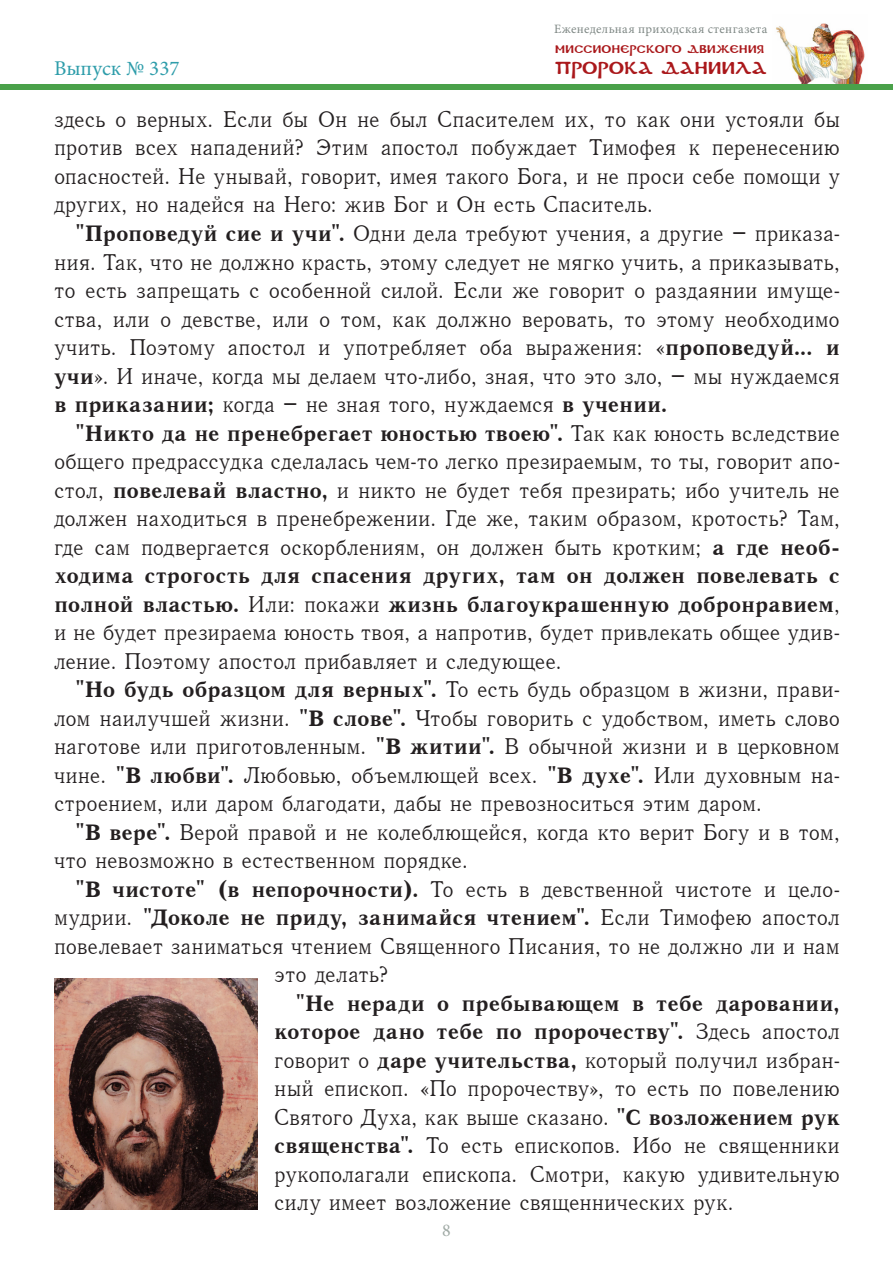
<style>
.page{position:relative;width:893px;height:1263px;background:#fff}
.page>*{position:absolute;margin:0;border:0;box-sizing:border-box;transform-origin:0 0}
._2__Основной_текст{font:22.5px/28.5px "Quant Antiqua C";letter-spacing:-.005em;color:#231f20;text-align:justify}
._2__Основной_текст-2{font:22.5px "Quant Antiqua C Bold";letter-spacing:-.015em;color:#231f20}
.t1{font:21px "Minion Pro";color:#2e9daa}
.t2{font:18px "Minion Pro";color:#9fa9a4}
.t3{font:17.1px "DS Coptic";letter-spacing:.01em;color:#aa181b}
.t4{font:12.75px "Minion Pro";letter-spacing:.03em;color:#7f8885}
.t5{font:10.95px "DS Coptic";letter-spacing:.025em;color:#aa181b}
.s1{font-family:"Quant Antiqua C Bold"}
.s2{font-family:"Quant Antiqua C"}
</style>
<div class="page">
<img style="left:776px;top:23px;width:89px;height:61px">
<div style="left:0;top:84px;width:893px;height:5px;background:#4aa14a"></div>
<img style="left:54px;top:979px;width:203px;height:231px">
<p class="t1" style="left:54px;top:54px;width:127px">Выпуск № 337</p>
<p class="t4" style="left:554px;top:21px;width:215px">Еженедельная приходская стенгазета</p>
<p class="t5" style="left:555px;top:42px;width:210px">Миссионерского движения</p>
<p class="t3" style="left:555px;top:57px;width:213px">ПРОРОКА ДАНИИЛА</p>
<p class="_2__Основной_текст" style="left:54px;top:105px;width:788px">здесь о верных. Если бы Он не был Спасителем их, то как они устояли бы против всех нападений? Этим апостол побуждает Тимофея к перенесению опасностей. Не унывай, говорит, имея такого Бога, и не проси себе помощи у других, но надейся на Него: жив Бог и Он есть Спаситель.</p>
<p class="_2__Основной_текст" style="left:54px;top:219px;width:788px;text-indent:21px"><span class="s1">"Проповедуй сие и учи".</span> Одни дела требуют учения, а другие – приказа&shy;ния. Так, что не должно красть, этому следует не мягко учить, а приказывать, то есть запрещать с особенной силой. Если же говорит о раздаянии имуще&shy;ства, или о девстве, или о том, как должно веровать, то этому необходимо учить. Поэтому апостол и употребляет оба выражения: «<span class="s1">проповедуй... и учи</span>». И иначе, когда мы делаем что-либо, зная, что это зло, – мы нуждаемся <span class="s1">в приказании;</span> когда – не зная того, нуждаемся <span class="s1">в учении.</span></p>
<p class="_2__Основной_текст" style="left:54px;top:419px;width:788px;text-indent:21px"><span class="s1">"Никто да не пренебрегает юностью твоею".</span> Так как юность вследствие общего предрассудка сделалась чем-то легко презираемым, то ты, говорит апо&shy;стол, <span class="s1">повелевай властно,</span> и никто не будет тебя презирать; ибо учитель не должен находиться в пренебрежении. Где же, таким образом, кротость? Там, где сам подвергается оскорблениям, он должен быть кротким; <span class="s1">а где необ&shy;ходима строгость для спасения других, там он должен повелевать с полной властью.</span> Или: покажи <span class="s1">жизнь благоукрашенную добронравием</span>, и не будет презираема юность твоя, а напротив, будет привлекать общее удив&shy;ление. Поэтому апостол прибавляет и следующее.</p>
<p class="_2__Основной_текст" style="left:54px;top:675px;width:788px;text-indent:21px"><span class="s1">"Но будь образцом для верных".</span> То есть будь образцом в жизни, прави&shy;лом наилучшей жизни. <span class="s1">"В слове".</span> Чтобы говорить с удобством, иметь слово наготове или приготовленным. <span class="s1">"В житии".</span> В обычной жизни и в церковном чине. <span class="s1">"В любви".</span> Любовью, объемлющей всех. <span class="s1">"В духе".</span> Или духовным на&shy;строением, или даром благодати, дабы не превозноситься этим даром.</p>
<p class="_2__Основной_текст" style="left:54px;top:818px;width:787px;text-indent:21px"><span class="s1">"В вере".</span> Верой правой и не колеблющейся, когда кто верит Богу и в том, что невозможно в естественном порядке.</p>
<p class="_2__Основной_текст" style="left:75px;top:875px;width:766px"><span class="s1">"В чистоте" (в непорочности).</span> То есть в девственной чистоте и цело-</p>
<p class="_2__Основной_текст-2" style="left:54px;top:905px;width:787px"><span class="s2">мудрии.</span> "Доколе не приду, занимайся чтением". <span class="s2">Если Тимофею апостол</span></p>
<p class="_2__Основной_текст" style="left:54px;top:932px;width:787px">повелевает заниматься чтением Священного Писания, то не должно ли и нам</p>
<p class="_2__Основной_текст" style="left:274px;top:960px;width:116px">это делать?</p>
<p class="_2__Основной_текст" style="left:274px;top:989px;width:567px;text-indent:21px"><span class="s1">"Не неради о пребывающем в тебе даровании, которое дано тебе по пророчеству".</span> Здесь апостол говорит о <span class="s1">даре учительства,</span> который получил избран&shy;ный епископ. «По пророчеству», то есть по повелению Святого Духа, как выше сказано. <span class="s1">"С возложением рук священства".</span> То есть епископов. Ибо не священники рукополагали епископа. Смотри, какую удивительную силу имеет возложение священнических рук.</p>
<p class="t2" style="left:442px;top:1218px;width:10px">8</p>
</div>
